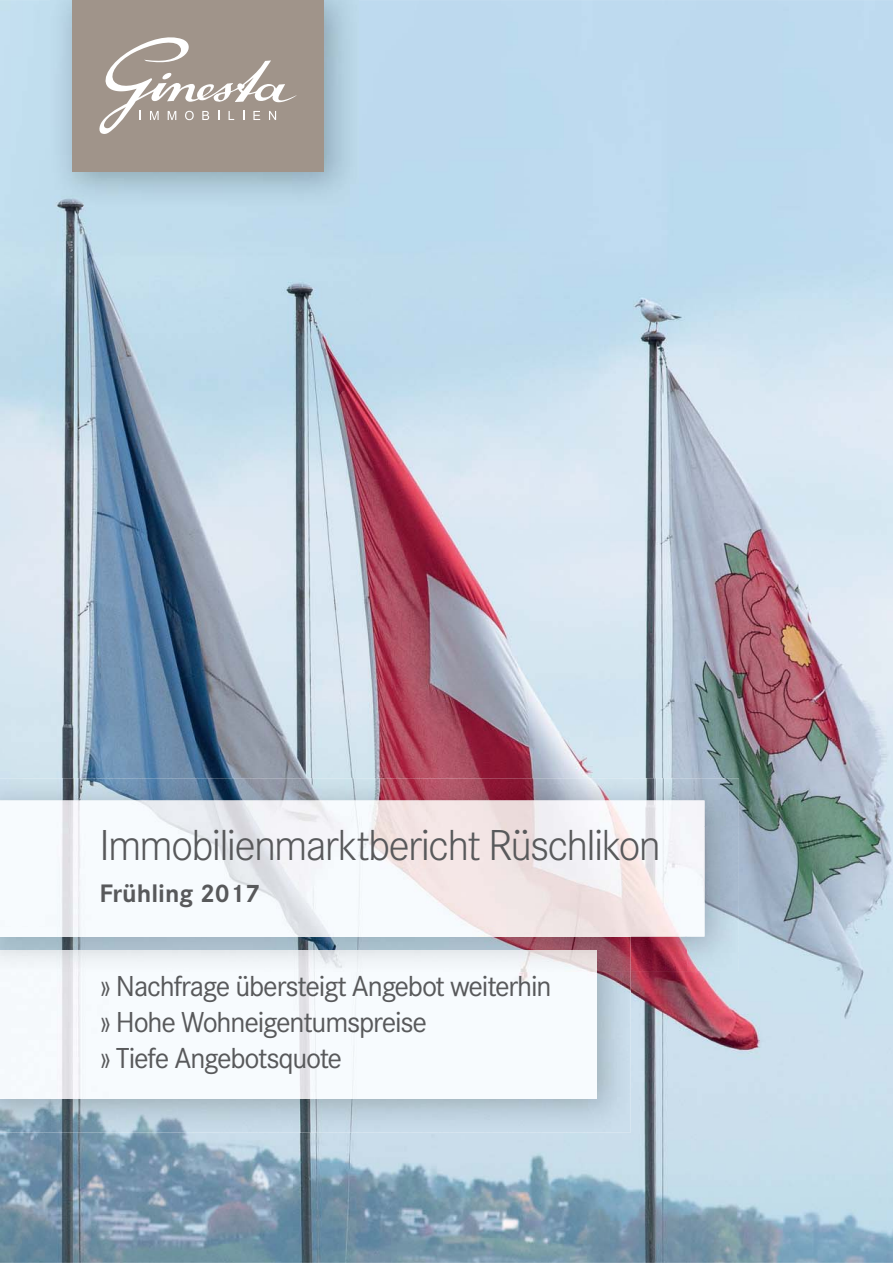
<style>
.page{position:relative;width:893px;height:1263px;background:#fff}
.page>*{position:absolute;margin:0;border:0;box-sizing:border-box;transform-origin:0 0}
.t1{font:300 45px "Corporate S";letter-spacing:-.04em;color:#58595b}
.t2{font:30px/36px "Corporate S";letter-spacing:-.04em;color:#58595b}
.t3{font:700 26.25px "Corporate S";color:#58595b}
</style>
<div class="page">
<img style="left:0;top:0;width:893px;height:1263px">
<img style="left:50px;top:0;width:308px;height:206px">
<div style="left:72px;top:0;width:252px;height:172px;background:#a0948a"></div>
<svg style="left:99px;top:37px;width:198px;height:97px"></svg>
<img style="left:0;top:937px;width:631px;height:196px">
<img style="left:0;top:951px;width:596px;height:147px">
<img style="left:0;top:778px;width:739px;height:48px">
<img style="left:686px;top:826px;width:53px;height:145px">
<img style="left:630px;top:937px;width:56px;height:34px">
<img style="left:0;top:801px;width:704px;height:136px">
<h1 class="t1" style="left:99px;top:828px;width:563px">Immobilienmarktbericht Rüschlikon</h1>
<p class="t3" style="left:99px;top:883px;width:162px">Frühling 2017</p>
<p class="t2" style="left:99px;top:970px;width:454px">» Nachfrage übersteigt Angebot weiterhin » Hohe Wohneigentumspreise<br>» Tiefe Angebotsquote</p>
</div>
